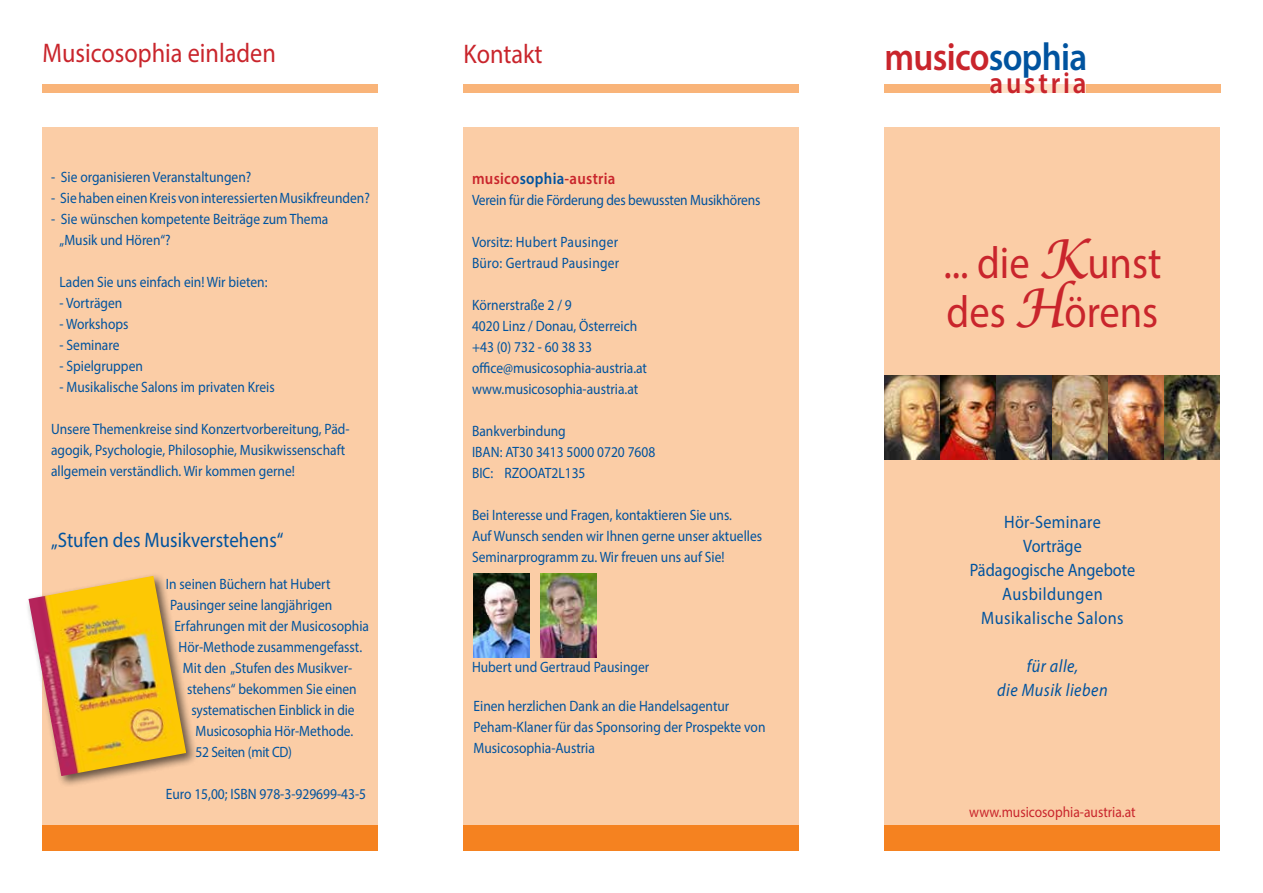
<style>
.page{position:relative;width:1263px;height:893px;background:#fff}
.page>*{position:absolute;margin:0;border:0;box-sizing:border-box;transform-origin:0 0}
.t1{font:45px/49.5px "Myriad Pro";color:#c9252c;scale:.9 1}
.t2{font:600 39px "Myriad Pro";letter-spacing:-.02em;color:#c9252c;scale:.9 1}
.t3{font:600 30px "Myriad Pro";letter-spacing:.105em;color:#c9252c;scale:.9 1}
.t4{font:27px "Myriad Pro";color:#c9252c;scale:.9 1}
.t5{font:21px "Myriad Pro";color:#00539f;scale:.9 1}
.t6{font:18px/24px "Myriad Pro";letter-spacing:.02em;color:#00539f;text-align:center;scale:.9 1}
.t7{font:italic 18px/24px "Myriad Pro";letter-spacing:.03em;color:#00539f;text-align:center;scale:.9 1}
.t8{font:600 16.5px "Myriad Pro";letter-spacing:.02em;color:#c9252c;scale:.9 1}
.t9{font:15px/21px "Myriad Pro";color:#00539f;scale:.9 1}
.t10{font:15px/21px "Myriad Pro";letter-spacing:.02em;color:#00539f;scale:.9 1}
.t11{font:15px "Myriad Pro";color:#c9252c;scale:.9 1}
.t12{font:15px "Myriad Pro";letter-spacing:-.02em;color:#00539f;scale:.9 1}
.s1{color:#00539f}
.s2{font-family:"Lucida Calligraphy";font-style:italic;font-size:54px}
</style>
<div class="page">
<div style="left:884px;top:128px;width:336px;height:697px;background:#fbcda6"></div>
<div style="left:987px;top:85px;width:101px;height:8px;background:#fde0c7"></div>
<div style="left:463px;top:128px;width:336px;height:697px;background:#fbcda6"></div>
<div style="left:43px;top:128px;width:335px;height:697px;background:#fbcda6"></div>
<div style="left:43px;top:825px;width:335px;height:25px;background:#f58220"></div>
<div style="left:26px;top:573px;width:172px;height:215px;background:#000;opacity:.6"></div>
<img style="left:29px;top:576px;width:157px;height:200px">
<div style="left:43px;top:85px;width:335px;height:8px;background:#f9b479"></div>
<div style="left:463px;top:84px;width:336px;height:8px;background:#f9b479"></div>
<div style="left:463px;top:825px;width:336px;height:25px;background:#f58220"></div>
<div style="left:884px;top:825px;width:336px;height:25px;background:#f58220"></div>
<div style="left:884px;top:85px;width:105px;height:8px;background:#f9b479"></div>
<div style="left:1086px;top:85px;width:134px;height:8px;background:#f9b479"></div>
<img style="left:884px;top:375px;width:336px;height:84px">
<img style="left:474px;top:574px;width:55px;height:84px">
<img style="left:540px;top:574px;width:56px;height:84px">
<h3 class="t4" style="left:43px;top:37px;width:261px">Musicosophia einladen</h3>
<p class="t9" style="left:51px;top:166px;width:224px">- Sie organisieren Veranstaltungen?</p>
<p class="t9" style="left:51px;top:187px;width:356px">- Sie haben einen Kreis von interessierten Musikfreunden?</p>
<p class="t9" style="left:60px;top:208px;width:300px;text-indent:-9px">- Sie wünschen kompetente Beiträge zum Thema „Musik und Hören“?</p>
<p class="t9" style="left:60px;top:271px;width:233px">Laden Sie uns einfach ein! Wir bieten:</p>
<p class="t9" style="left:60px;top:292px;width:71px">- Vorträgen</p>
<p class="t9" style="left:60px;top:313px;width:78px">- Workshops</p>
<p class="t9" style="left:60px;top:334px;width:68px">- Seminare</p>
<p class="t9" style="left:60px;top:355px;width:94px">- Spielgruppen</p>
<p class="t9" style="left:60px;top:376px;width:241px">- Musikalische Salons im privaten Kreis</p>
<p class="t9" style="left:51px;top:418px;width:333px">Unsere Themenkreise sind Konzertvorbereitung, Päd&shy;agogik, Psychologie, Philosophie, Musikwissenschaft allgemein verständlich. Wir kommen gerne!</p>
<h3 class="t5" style="left:51px;top:527px;width:260px">„Stufen des Musikverstehens“</h3>
<p class="t9" style="left:166px;top:573px;width:184px">In seinen Büchern hat Hubert</p>
<p class="t9" style="left:170px;top:594px;width:182px">Pausinger seine langjährigen</p>
<p class="t9" style="left:174px;top:615px;width:218px">Erfahrungen mit der Musicosophia</p>
<p class="t9" style="left:179px;top:636px;width:205px">Hör-Methode zusammengefasst.</p>
<p class="t9" style="left:183px;top:657px;width:190px">Mit den „Stufen des Musikver-</p>
<p class="t9" style="left:187px;top:678px;width:190px">stehens“ bekommen Sie einen</p>
<p class="t9" style="left:191px;top:699px;width:183px">systematischen Einblick in die</p>
<p class="t9" style="left:196px;top:720px;width:177px">Musicosophia Hör-Methode.</p>
<p class="t12" style="left:196px;top:743px;width:109px">52 Seiten (mit CD)</p>
<p class="t9" style="left:166px;top:783px;width:224px">Euro 15,00; ISBN 978-3-929699-43-5</p>
<h3 class="t4" style="left:463px;top:37px;width:89px">Kontakt</h3>
<p class="t8" style="left:472px;top:168px;width:161px">musico<span class="s1">sophia</span>-austria</p>
<p class="t9" style="left:472px;top:189px;width:322px">Verein für die Förderung des bewussten Musikhörens</p>
<p class="t10" style="left:472px;top:231px;width:165px">Vorsitz: Hubert Pausinger<br>Büro: Gertraud Pausinger</p>
<p class="t9" style="left:472px;top:294px;width:196px">Körnerstraße 2 / 9<br>4020 Linz / Donau, Österreich +43 (0) 732 - 60 38 33 office@musicosophia-austria.at www.musicosophia-austria.at</p>
<p class="t9" style="left:472px;top:420px;width:205px">Bankverbindung<br>IBAN: AT30 3413 5000 0720 7608<br>BIC: RZOOAT2L135</p>
<p class="t9" style="left:472px;top:504px;width:324px">Bei Interesse und Fragen, kontaktieren Sie uns.<br>Auf Wunsch senden wir Ihnen gerne unser aktuelles<br>Seminarprogramm zu. Wir freuen uns auf Sie!</p>
<p class="t9" style="left:472px;top:656px;width:198px">Hubert und Gertraud Pausinger</p>
<p class="t9" style="left:474px;top:695px;width:326px">Einen herzlichen Dank an die Handelsagentur<br>Peham-Klaner für das Sponsoring der Prospekte von<br>Musicosophia-Austria</p>
<h2 class="t2" style="left:884px;top:32px;width:227px">musico<span class="s1">sophia</span></h2>
<h3 class="t3" style="left:989px;top:64px;width:109px">austria</h3>
<h1 class="t1" style="left:943px;top:237px;width:244px">... die <span class="s2">K</span>unst des <span class="s2">H</span>örens</h1>
<p class="t6" style="left:970px;top:510px;width:185px">Hör-Seminare<br>Vorträge<br>Pädagogische Angebote<br>Ausbildungen<br>Musikalische Salons</p>
<p class="t7" style="left:997px;top:654px;width:124px">für alle,<br>die Musik lieben</p>
<p class="t11" style="left:969px;top:802px;width:186px">www.musicosophia-austria.at</p>
</div>
